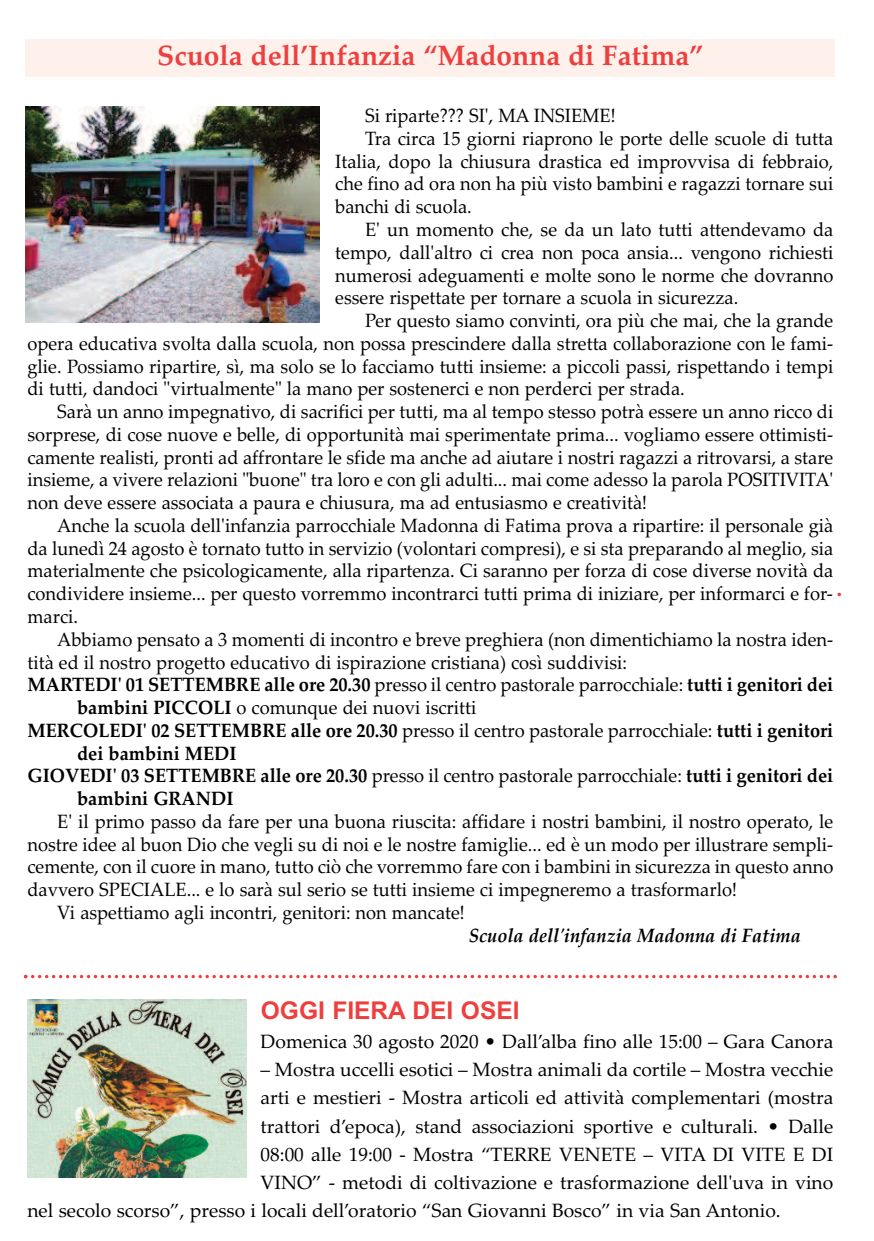
<style>
.page{position:relative;width:874px;height:1241px;background:#fff}
.page>*{position:absolute;margin:0;border:0;box-sizing:border-box;transform-origin:0 0}
.t1{font:700 28px "Palatino Linotype";color:#ee3f3e}
.t2{font:700 24.5px "Arial";color:#ee3f3e}
.t3{font:19.25px "Palatino Linotype";color:#020102;scale:.95 1}
.t4{font:19.25px "Palatino Linotype";color:#020102}
.t5{font:700 19.25px "Palatino Linotype";color:#020102;scale:.95 1}
.t6{font:italic 700 19.25px "Palatino Linotype";color:#020102;scale:.95 1}
.s1{font-weight:400}
.s2{font-weight:700}
</style>
<div class="page">
<div style="left:26px;top:106px;width:295px;height:221px;background:linear-gradient(to right,#fff,#fff)"></div>
<img style="left:26px;top:106px;width:293px;height:217px">
<div style="left:26px;top:40px;width:808px;height:37px;background:#fef0eb"></div>
<svg style="left:27px;top:1176px;width:219px;height:2px"></svg>
<img style="left:27px;top:999px;width:219px;height:177px">
<svg style="left:24px;top:974px;width:812px;height:4px"></svg>
<h1 class="t1" style="left:157px;top:39px;width:547px">Scuola dell’Infanzia “Madonna di Fatima”</h1>
<p class="t3" style="left:365px;top:104px;width:265px">Si riparte??? SI', MA INSIEME!</p>
<p class="t3" style="left:365px;top:127px;width:494px">Tra circa 15 giorni riaprono le porte delle scuole di tutta</p>
<p class="t3" style="left:335px;top:150px;width:525px">Italia, dopo la chiusura drastica ed improvvisa di febbraio,</p>
<p class="t3" style="left:335px;top:172px;width:525px">che fino ad ora non ha più visto bambini e ragazzi tornare sui</p>
<p class="t3" style="left:335px;top:195px;width:145px">banchi di scuola.</p>
<p class="t3" style="left:365px;top:218px;width:494px">E' un momento che, se da un lato tutti attendevamo da</p>
<p class="t3" style="left:335px;top:241px;width:525px">tempo, dall'altro ci crea non poca ansia... vengono richiesti</p>
<p class="t3" style="left:335px;top:263px;width:525px">numerosi adeguamenti e molte sono le norme che dovranno</p>
<p class="t3" style="left:335px;top:286px;width:425px">essere rispettate per tornare a scuola in sicurezza.</p>
<p class="t3" style="left:365px;top:309px;width:494px">Per questo siamo convinti, ora più che mai, che la grande</p>
<p class="t3" style="left:27px;top:332px;width:849px">opera educativa svolta dalla scuola, non possa prescindere dalla stretta collaborazione con le fami-</p>
<p class="t3" style="left:27px;top:354px;width:849px">glie. Possiamo ripartire, sì, ma solo se lo facciamo tutti insieme: a piccoli passi, rispettando i tempi</p>
<p class="t3" style="left:27px;top:377px;width:693px">di tutti, dandoci "virtualmente" la mano per sostenerci e non perderci per strada.</p>
<p class="t3" style="left:57px;top:400px;width:818px">Sarà un anno impegnativo, di sacrifici per tutti, ma al tempo stesso potrà essere un anno ricco di</p>
<p class="t3" style="left:27px;top:423px;width:849px">sorprese, di cose nuove e belle, di opportunità mai sperimentate prima... vogliamo essere ottimisti-</p>
<p class="t3" style="left:27px;top:445px;width:849px">camente realisti, pronti ad affrontare le sfide ma anche ad aiutare i nostri ragazzi a ritrovarsi, a stare</p>
<p class="t3" style="left:27px;top:468px;width:849px">insieme, a vivere relazioni "buone" tra loro e con gli adulti... mai come adesso la parola POSITIVITA'</p>
<p class="t3" style="left:27px;top:491px;width:653px">non deve essere associata a paura e chiusura, ma ad entusiasmo e creatività!</p>
<p class="t3" style="left:57px;top:514px;width:818px">Anche la scuola dell'infanzia parrocchiale Madonna di Fatima prova a ripartire: il personale già</p>
<p class="t3" style="left:27px;top:536px;width:849px">da lunedì 24 agosto è tornato tutto in servizio (volontari compresi), e si sta preparando al meglio, sia</p>
<p class="t3" style="left:27px;top:559px;width:849px">materialmente che psicologicamente, alla ripartenza. Ci saranno per forza di cose diverse novità da</p>
<p class="t3" style="left:27px;top:582px;width:849px">condividere insieme... per questo vorremmo incontrarci tutti prima di iniziare, per informarci e for-</p>
<p class="t3" style="left:27px;top:605px;width:55px">marci.</p>
<p class="t3" style="left:57px;top:627px;width:818px">Abbiamo pensato a 3 momenti di incontro e breve preghiera (non dimentichiamo la nostra iden-</p>
<p class="t3" style="left:27px;top:650px;width:632px">tità ed il nostro progetto educativo di ispirazione cristiana) così suddivisi:</p>
<p class="t5" style="left:27px;top:673px;width:849px">MARTEDI' 01 SETTEMBRE alle ore 20.30 <span class="s1">presso il centro pastorale parrocchiale:</span> tutti i genitori dei</p>
<p class="t3" style="left:77px;top:696px;width:421px"><span class="s2">bambini PICCOLI</span> o comunque dei nuovi iscritti</p>
<p class="t5" style="left:27px;top:718px;width:849px">MERCOLEDI' 02 SETTEMBRE alle ore 20.30 <span class="s1">presso il centro pastorale parrocchiale:</span> tutti i genitori</p>
<p class="t5" style="left:77px;top:741px;width:169px">dei bambini MEDI</p>
<p class="t5" style="left:27px;top:764px;width:849px">GIOVEDI' 03 SETTEMBRE alle ore 20.30 <span class="s1">presso il centro pastorale parrocchiale:</span> tutti i genitori dei</p>
<p class="t5" style="left:77px;top:787px;width:166px">bambini GRANDI</p>
<p class="t3" style="left:57px;top:809px;width:818px">E' il primo passo da fare per una buona riuscita: affidare i nostri bambini, il nostro operato, le</p>
<p class="t3" style="left:27px;top:832px;width:849px">nostre idee al buon Dio che vegli su di noi e le nostre famiglie... ed è un modo per illustrare sempli-</p>
<p class="t3" style="left:27px;top:855px;width:849px">cemente, con il cuore in mano, tutto ciò che vorremmo fare con i bambini in sicurezza in questo anno</p>
<p class="t3" style="left:27px;top:878px;width:748px">davvero SPECIALE... e lo sarà sul serio se tutti insieme ci impegneremo a trasformarlo!</p>
<p class="t3" style="left:57px;top:900px;width:430px">Vi aspettiamo agli incontri, genitori: non mancate!</p>
<p class="t6" style="left:468px;top:923px;width:351px">Scuola dell'infanzia Madonna di Fatima</p>
<p class="t2" style="left:261px;top:995px;width:260px">OGGI FIERA DEI OSEI</p>
<p class="t4" style="left:260px;top:1030px;width:574px">Domenica 30 agosto 2020 • Dall’alba fino alle 15:00 – Gara Canora</p>
<p class="t4" style="left:260px;top:1058px;width:574px">– Mostra uccelli esotici – Mostra animali da cortile – Mostra vecchie</p>
<p class="t4" style="left:260px;top:1086px;width:574px">arti e mestieri - Mostra articoli ed attività complementari (mostra</p>
<p class="t4" style="left:260px;top:1114px;width:574px">trattori d’epoca), stand associazioni sportive e culturali. • Dalle</p>
<p class="t4" style="left:260px;top:1142px;width:574px">08:00 alle 19:00 - Mostra “TERRE VENETE – VITA DI VITE E DI</p>
<p class="t4" style="left:260px;top:1170px;width:574px">VINO” - metodi di coltivazione e trasformazione dell'uva in vino</p>
<p class="t4" style="left:27px;top:1198px;width:754px">nel secolo scorso”, presso i locali dell’oratorio “San Giovanni Bosco” in via San Antonio.</p>
</div>
